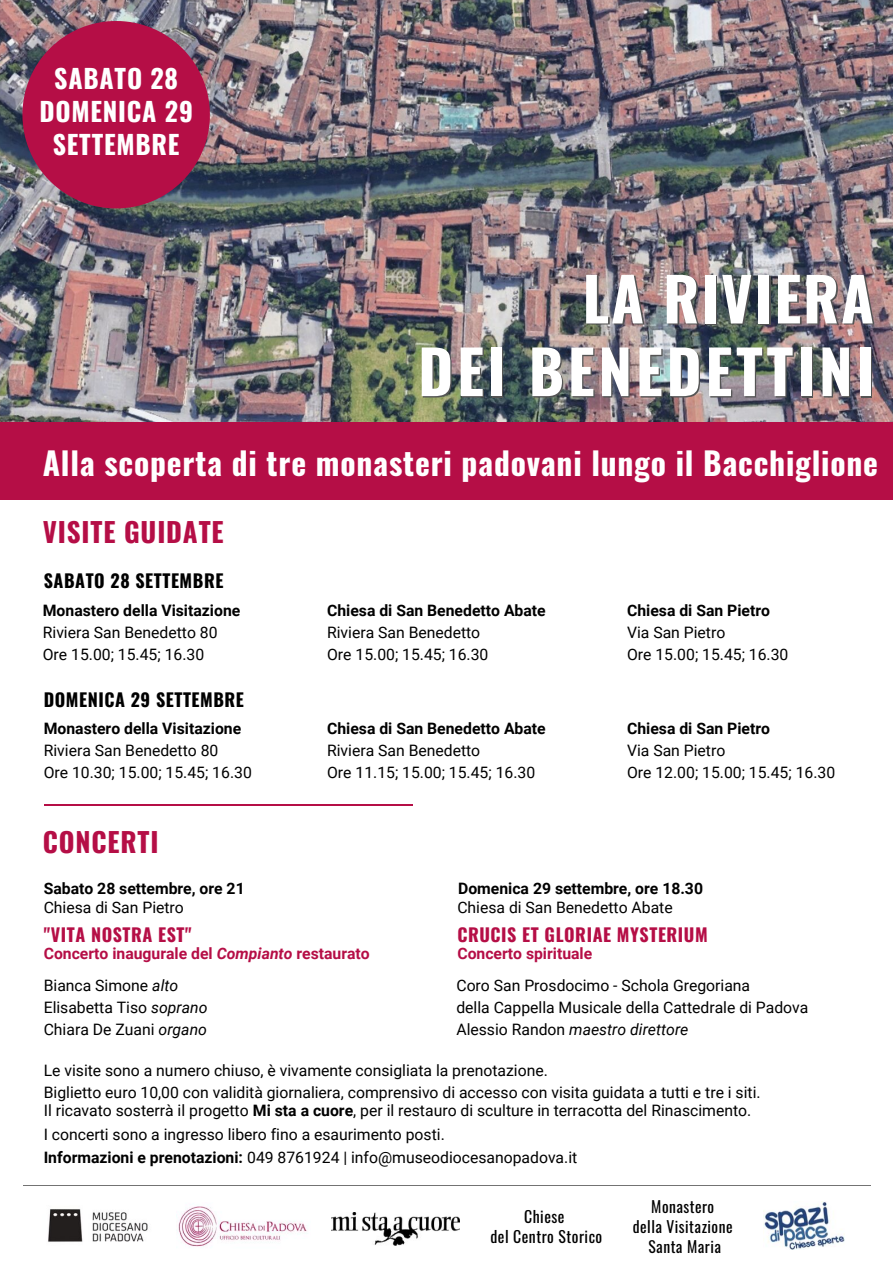
<style>
.page{position:relative;width:893px;height:1263px;background:#fff}
.page>*{position:absolute;margin:0;border:0;box-sizing:border-box;transform-origin:0 0}
.t1{font:700 60px/72.7px "Oswald";letter-spacing:.065em;color:#fff;text-align:right}
.t2{font:700 31.5px "Oswald";letter-spacing:.025em;color:#fff}
.t3{font:700 27px "Oswald";letter-spacing:.03em;color:#b50e46}
.t4{font:700 25.95px/33px "Oswald";letter-spacing:.03em;color:#fff;text-align:center}
.t5{font:700 18px "Oswald";letter-spacing:.03em;color:#b50e46}
.t6{font:700 18px "Oswald";letter-spacing:.03em;color:#000}
.t7{font:15.75px/22px "Roboto";color:#000}
.t8{font:700 15.75px "Roboto";color:#000}
.t9{font:700 15.75px "Roboto";color:#b50e46}
.t10{font:15.75px/20px "Oswald";letter-spacing:.03em;color:#000;text-align:center}
.t11{font:15.52px/20px "Oswald";letter-spacing:.03em;color:#000;text-align:center}
.s1{font-style:italic}
.s2{font-weight:700}
</style>
<div class="page">
<img style="left:0;top:0;width:893px;height:422px">
<div style="left:0;top:422px;width:893px;height:78px;background:#b50e46"></div>
<hr style="left:23px;top:1185px;width:848px;height:1px;background:#737373">
<img style="left:763px;top:1202px;width:82px;height:47px">
<img style="left:48px;top:1209px;width:100px;height:33px">
<img style="left:177px;top:1206px;width:130px;height:41px">
<img style="left:331px;top:1213px;width:129px;height:32px">
<svg style="left:22px;top:21px;width:188px;height:187px;background:#a72451"></svg>
<hr style="left:44px;top:804px;width:368px;height:1px;background:#b50e46">
<h3 class="t4" style="left:39px;top:61px;width:155px">SABATO 28<br>DOMENICA 29<br>SETTEMBRE</h3>
<h1 class="t1" style="left:418px;top:260px;width:458px">LA RIVIERA<br>DEI BENEDETTINI</h1>
<h2 class="t2" style="left:43px;top:438px;width:836px">Alla scoperta di tre monasteri padovani lungo il Bacchiglione</h2>
<h3 class="t3" style="left:43px;top:511px;width:182px">VISITE GUIDATE</h3>
<p class="t6" style="left:44px;top:566px;width:181px">SABATO 28 SETTEMBRE</p>
<p class="t8" style="left:43px;top:601px;width:199px">Monastero della Visitazione</p>
<p class="t7" style="left:43px;top:621px;width:176px">Riviera San Benedetto 80<br>Ore 15.00; 15.45; 16.30</p>
<p class="t6" style="left:44px;top:685px;width:202px">DOMENICA 29 SETTEMBRE</p>
<p class="t8" style="left:44px;top:719px;width:199px">Monastero della Visitazione</p>
<p class="t7" style="left:44px;top:739px;width:210px">Riviera San Benedetto 80<br>Ore 10.30; 15.00; 15.45; 16.30</p>
<h3 class="t3" style="left:43px;top:821px;width:117px">CONCERTI</h3>
<p class="t8" style="left:44px;top:880px;width:202px">Sabato 28 settembre, ore 21</p>
<p class="t7" style="left:44px;top:897px;width:142px">Chiesa di San Pietro</p>
<p class="t8" style="left:327px;top:601px;width:220px">Chiesa di San Benedetto Abate</p>
<p class="t7" style="left:327px;top:621px;width:163px">Riviera San Benedetto<br>Ore 15.00; 15.45; 16.30</p>
<p class="t8" style="left:327px;top:719px;width:220px">Chiesa di San Benedetto Abate</p>
<p class="t7" style="left:327px;top:739px;width:210px">Riviera San Benedetto<br>Ore 11.15; 15.00; 15.45; 16.30</p>
<p class="t8" style="left:627px;top:601px;width:144px">Chiesa di San Pietro</p>
<p class="t7" style="left:627px;top:621px;width:163px">Via San Pietro<br>Ore 15.00; 15.45; 16.30</p>
<p class="t8" style="left:627px;top:719px;width:144px">Chiesa di San Pietro</p>
<p class="t7" style="left:627px;top:739px;width:210px">Via San Pietro<br>Ore 12.00; 15.00; 15.45; 16.30</p>
<p class="t8" style="left:458px;top:880px;width:246px">Domenica 29 settembre, ore 18.30</p>
<p class="t7" style="left:457px;top:897px;width:217px">Chiesa di San Benedetto Abate</p>
<p class="t5" style="left:44px;top:920px;width:149px">"VITA NOSTRA EST"</p>
<p class="t9" style="left:44px;top:944px;width:328px">Concerto inaugurale del <span class="s1">Compianto</span> restaurato</p>
<p class="t7" style="left:44px;top:974px;width:165px">Bianca Simone <span class="s1">alto<br></span>Elisabetta Tiso <span class="s1">soprano<br></span>Chiara De Zuani <span class="s1">organo</span></p>
<p class="t5" style="left:457px;top:920px;width:252px">CRUCIS ET GLORIAE MYSTERIUM</p>
<p class="t9" style="left:457px;top:944px;width:136px">Concerto spirituale</p>
<p class="t7" style="left:456px;top:974px;width:353px">Coro San Prosdocimo - Schola Gregoriana<br>della Cappella Musicale della Cattedrale di Padova<br>Alessio Randon <span class="s1">maestro direttore</span></p>
<p class="t7" style="left:44px;top:1059px;width:718px">Le visite sono a numero chiuso, è vivamente consigliata la prenotazione.<br>Biglietto euro 10,00 con validità giornaliera, comprensivo di accesso con visita guidata a tutti e tre i siti.</p>
<p class="t7" style="left:44px;top:1124px;width:402px">I concerti sono a ingresso libero fino a esaurimento posti.</p>
<p class="t7" style="left:44px;top:1100px;width:709px">Il ricavato sosterrà il progetto <span class="s2">Mi sta a cuore</span>, per il restauro di sculture in terracotta del Rinascimento.</p>
<p class="t7" style="left:44px;top:1147px;width:535px"><span class="s2">Informazioni e prenotazioni:</span> 049 8761924 | info@museodiocesanopadova.it</p>
<p class="t10" style="left:490px;top:1205px;width:113px">Chiese<br>del Centro Storico</p>
<p class="t11" style="left:633px;top:1196px;width:101px">Monastero<br>della Visitazione<br>Santa Maria</p>
</div>
